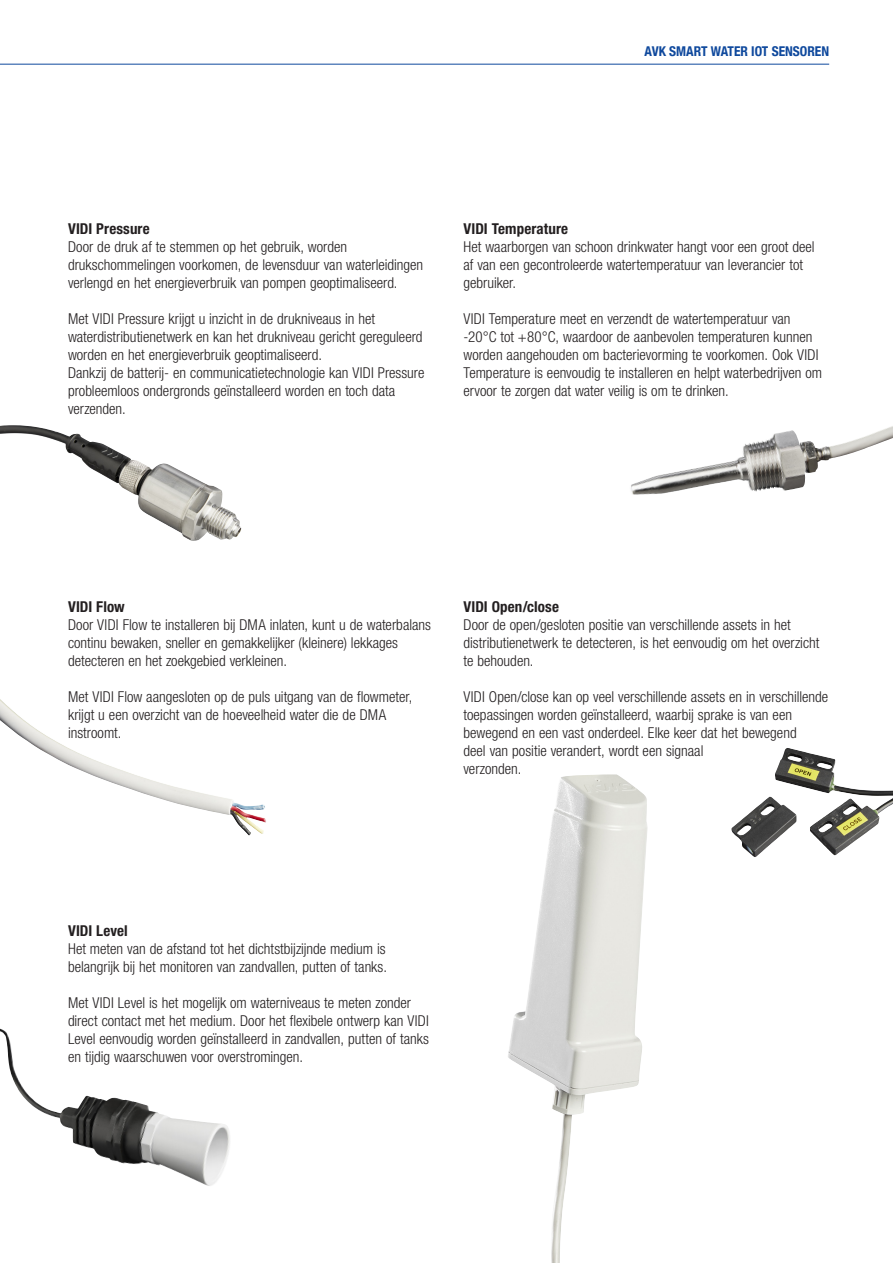
<style>
.page{position:relative;width:893px;height:1263px;background:#fff}
.page>*{position:absolute;margin:0;border:0;box-sizing:border-box;transform-origin:0 0}
.BODY{font:300 condensed 15px/18px "Helvetica Neue LT Pro";color:#231f20}
.BODY-2{font:700 condensed 15px "Helvetica Neue LT Pro";letter-spacing:.005em;color:#231f20}
.t1{font:700 condensed 13.5px "Helvetica Neue LT Com";color:#0f499d}
</style>
<div class="page">
<svg style="left:0;top:63px;width:830px;height:2px;background:#86a3cd"></svg>
<img style="left:508px;top:774px;width:140px;height:489px">
<img style="left:0;top:699px;width:266px;height:136px">
<img style="left:731px;top:748px;width:162px;height:109px">
<img style="left:631px;top:429px;width:253px;height:66px">
<img style="left:0;top:1031px;width:230px;height:155px">
<img style="left:0;top:425px;width:241px;height:116px">
<p class="t1" style="left:644px;top:44px;width:186px">AVK SMART WATER IOT SENSOREN</p>
<p class="BODY-2" style="left:68px;top:220px;width:83px">VIDI Pressure</p>
<p class="BODY" style="left:68px;top:238px;width:357px">Door de druk af te stemmen op het gebruik, worden drukschommelingen voorkomen, de levensduur van waterleidingen verlengd en het energieverbruik van pompen geoptimaliseerd.</p>
<p class="BODY" style="left:68px;top:310px;width:356px">Met VIDI Pressure krijgt u inzicht in de drukniveaus in het waterdistributienetwerk en kan het drukniveau gericht gereguleerd worden en het energieverbruik geoptimaliseerd.</p>
<p class="BODY" style="left:68px;top:364px;width:358px">Dankzij de batterij- en communicatietechnologie kan VIDI Pressure probleemloos ondergronds geïnstalleerd worden en toch data verzenden.</p>
<p class="BODY-2" style="left:463px;top:220px;width:106px">VIDI Temperature</p>
<p class="BODY" style="left:463px;top:238px;width:353px">Het waarborgen van schoon drinkwater hangt voor een groot deel af van een gecontroleerde watertemperatuur van leverancier tot gebruiker.</p>
<p class="BODY" style="left:463px;top:310px;width:360px">VIDI Temperature meet en verzendt de watertemperatuur van -20°C tot +80°C, waardoor de aanbevolen temperaturen kunnen worden aangehouden om bacterievorming te voorkomen. Ook VIDI Temperature is eenvoudig te installeren en helpt waterbedrijven om ervoor te zorgen dat water veilig is om te drinken.</p>
<p class="BODY-2" style="left:68px;top:598px;width:58px">VIDI Flow</p>
<p class="BODY" style="left:68px;top:616px;width:364px">Door VIDI Flow te installeren bij DMA inlaten, kunt u de waterbalans continu bewaken, sneller en gemakkelijker (kleinere) lekkages detecteren en het zoekgebied verkleinen.</p>
<p class="BODY" style="left:68px;top:688px;width:346px">Met VIDI Flow aangesloten op de puls uitgang van de flowmeter, krijgt u een overzicht van de hoeveelheid water die de DMA instroomt.</p>
<p class="BODY-2" style="left:463px;top:598px;width:97px">VIDI Open/close</p>
<p class="BODY" style="left:463px;top:616px;width:357px">Door de open/gesloten positie van verschillende assets in het distributienetwerk te detecteren, is het eenvoudig om het overzicht te behouden.</p>
<p class="BODY" style="left:463px;top:688px;width:366px">VIDI Open/close kan op veel verschillende assets en in verschillende toepassingen worden geïnstalleerd, waarbij sprake is van een bewegend en een vast onderdeel. Elke keer dat het bewegend<br>deel van positie verandert, wordt een signaal<br>verzonden.</p>
<p class="BODY-2" style="left:68px;top:922px;width:61px">VIDI Level</p>
<p class="BODY" style="left:68px;top:940px;width:320px">Het meten van de afstand tot het dichtstbijzijnde medium is belangrijk bij het monitoren van zandvallen, putten of tanks.</p>
<p class="BODY" style="left:68px;top:994px;width:362px">Met VIDI Level is het mogelijk om waterniveaus te meten zonder direct contact met het medium. Door het flexibele ontwerp kan VIDI Level eenvoudig worden geïnstalleerd in zandvallen, putten of tanks en tijdig waarschuwen voor overstromingen.</p>
</div>
